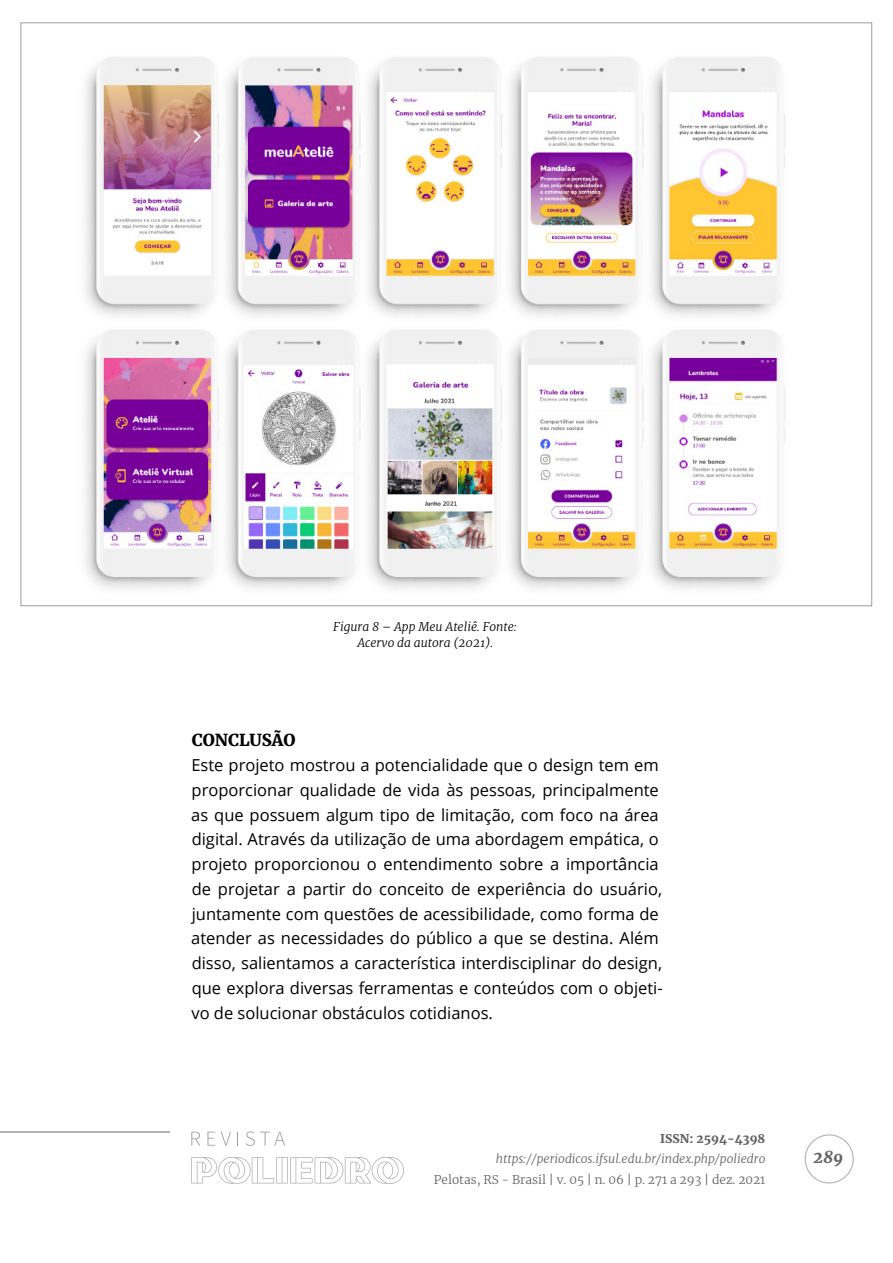
<style>
.page{position:relative;width:893px;height:1263px;background:#fff}
.page>*{position:absolute;margin:0;border:0;box-sizing:border-box;transform-origin:0 0}
.t1{font:16.5px/24.8px "Open Sans";color:#000}
.t2{font:900 16.5px "Merriweather";color:#000}
.t3{font:italic 900 16.5px "Merriweather";color:#646363}
.t4{font:italic 300 12px "Merriweather";color:#646363}
.t5{font:italic 300 12px/16.5px "Merriweather";color:#000;text-align:center}
.t6{font:300 12px "Merriweather";color:#646363}
.t7{font:900 12px "Merriweather";color:#646363}
</style>
<div class="page">
<div style="left:805px;top:1134px;width:49px;height:49px;border:1px solid #b3b2b2;border-radius:50%"></div>
<svg style="left:191px;top:1157px;width:213px;height:27px"></svg>
<svg style="left:191px;top:1132px;width:9px;height:14px"></svg>
<svg style="left:207px;top:1132px;width:8px;height:14px"></svg>
<svg style="left:221px;top:1132px;width:10px;height:14px"></svg>
<svg style="left:237px;top:1132px;width:1px;height:14px"></svg>
<svg style="left:246px;top:1131px;width:39px;height:15px"></svg>
<hr style="left:0;top:1131px;width:170px;height:1px;background:#b3b2b2">
<img style="left:85px;top:57px;width:700px;height:531px">
<p class="t5" style="left:333px;top:618px;width:185px">Figura 8 – App Meu Ateliê. Fonte:<br>Acervo da autora (2021).</p>
<p class="t2" style="left:192px;top:729px;width:105px">CONCLUSÃO</p>
<p class="t1" style="left:191px;top:752px;width:473px">Este projeto mostrou a potencialidade que o design tem em proporcionar qualidade de vida às pessoas, principalmente as que possuem algum tipo de limitação, com foco na área digital. Através da utilização de uma abordagem empática, o projeto proporcionou o entendimento sobre a importância de projetar a partir do conceito de experiência do usuário, juntamente com questões de acessibilidade, como forma de atender as necessidades do público a que se destina. Além disso, salientamos a característica interdisciplinar do design, que explora diversas ferramentas e conteúdos com o objeti&shy;vo de solucionar obstáculos cotidianos.</p>
<p class="t7" style="left:660px;top:1130px;width:107px">ISSN: 2594-4398</p>
<p class="t4" style="left:496px;top:1151px;width:271px">https://periodicos.ifsul.edu.br/index.php/poliedro</p>
<p class="t6" style="left:434px;top:1171px;width:333px">Pelotas, RS - Brasil | v. 05 | n. 06 | p. 271 a 293 | dez. 2021</p>
<p class="t3" style="left:813px;top:1146px;width:32px">289</p>
</div>
